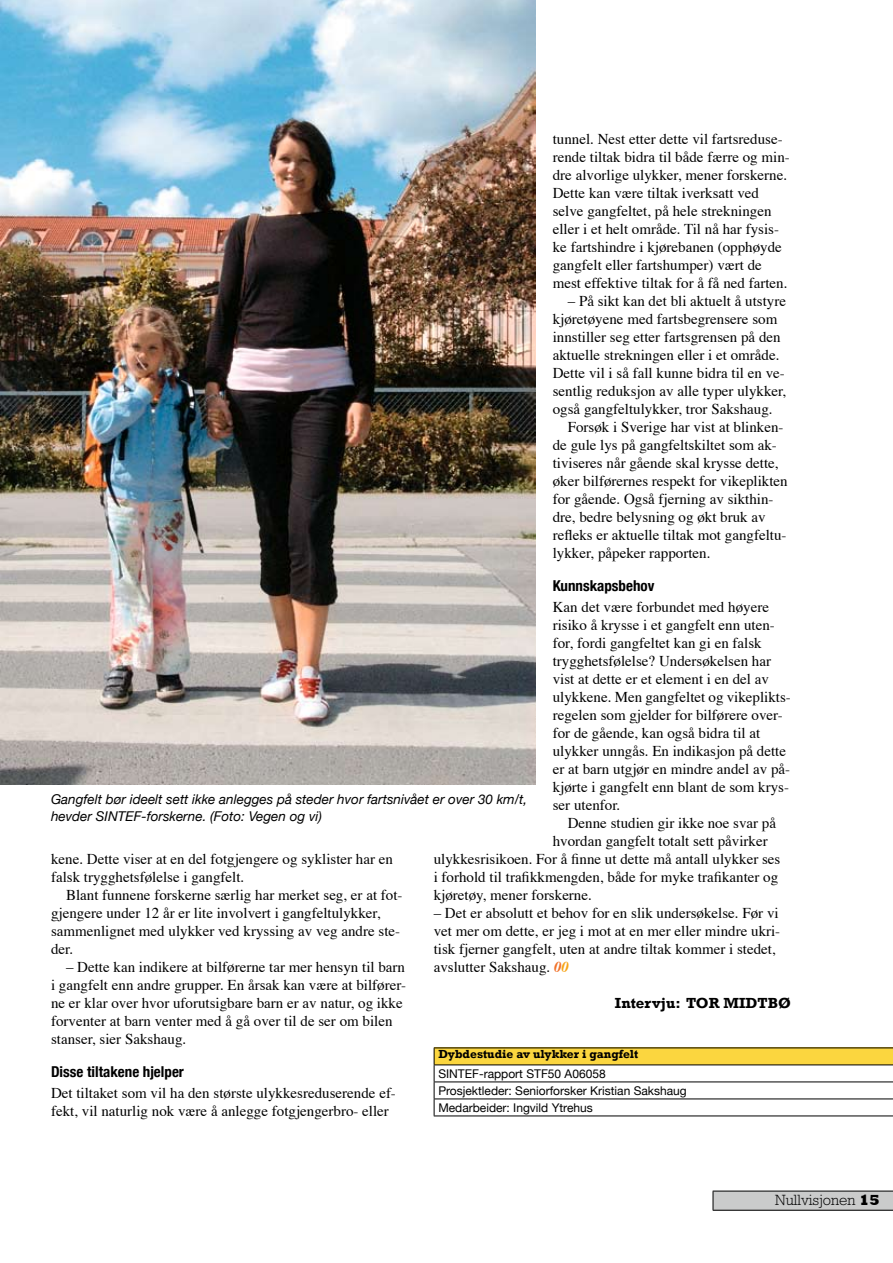
<style>
.page{position:relative;width:893px;height:1263px;background:#fff}
.page>*{position:absolute;margin:0;border:0;box-sizing:border-box;transform-origin:0 0}
.t1{font:15px/18px "Times";color:#000}
.t2{font:700 condensed 15px "Helvetica Neue";color:#000}
.t3{font:700 15px "Rockwell";color:#000}
.t4{font:300 15px "Rockwell";color:#000}
.t5{font:italic 13.5px/16.5px "Helvetica Neue";color:#000}
.t6{font:12px/17px "Helvetica Neue";color:#000}
.t7{font:700 12px "Rockwell";color:#000}
.s1{font-weight:700;font-style:italic;color:#f1722a}
.s2{font-weight:700;font-style:italic;color:#f7a417}
.s3{font-weight:800}
</style>
<div class="page">
<div style="left:713px;top:1191px;width:180px;height:19px;background:#cacbcb"></div>
<hr style="left:713px;top:1191px;width:180px;height:1px;background:#000">
<svg style="left:713px;top:1191px;width:1px;height:19px"></svg>
<hr style="left:713px;top:1210px;width:180px;height:1px;background:#000">
<img style="left:0;top:0;width:536px;height:785px">
<div style="left:434px;top:1048px;width:459px;height:17px;background:#fbd63f"></div>
<hr style="left:434px;top:1047px;width:459px;height:1px;background:#000">
<hr style="left:434px;top:1064px;width:459px;height:1px;background:#000">
<hr style="left:434px;top:1081px;width:459px;height:1px;background:#000">
<hr style="left:434px;top:1098px;width:459px;height:1px;background:#000">
<svg style="left:434px;top:1048px;width:1px;height:67px"></svg>
<hr style="left:434px;top:1115px;width:459px;height:1px;background:#000">
<p class="t1" style="left:553px;top:129px;width:239px">tunnel. Nest etter dette vil fartsreduse&shy;rende tiltak bidra til både færre og min&shy;dre alvorlige ulykker, mener forskerne.<br>Dette kan være tiltak iverksatt ved selve gangfeltet, på hele strekningen eller i et helt område. Til nå har fysis&shy;ke fartshindre i kjørebanen (opphøyde gangfelt eller fartshumper) vært de mest effektive tiltak for å få ned farten.</p>
<p class="t1" style="left:568px;top:291px;width:220px">– På sikt kan det bli aktuelt å utstyre</p>
<p class="t1" style="left:553px;top:309px;width:226px">kjøretøyene med fartsbegrensere som</p>
<p class="t1" style="left:553px;top:327px;width:229px">innstiller seg etter fartsgrensen på den</p>
<p class="t1" style="left:553px;top:345px;width:228px">aktuelle strekningen eller i et område.</p>
<p class="t1" style="left:553px;top:363px;width:234px">Dette vil i så fall kunne bidra til en ve-</p>
<p class="t1" style="left:553px;top:381px;width:235px">sentlig reduksjon av alle typer ulykker,</p>
<p class="t1" style="left:553px;top:399px;width:221px">også gangfeltulykker, tror Sakshaug.</p>
<p class="t1" style="left:568px;top:417px;width:217px">Forsøk i Sverige har vist at blinken-</p>
<p class="t1" style="left:553px;top:435px;width:226px">de gule lys på gangfeltskiltet som ak-</p>
<p class="t1" style="left:553px;top:453px;width:227px">tiviseres når gående skal krysse dette,</p>
<p class="t1" style="left:553px;top:471px;width:236px">øker bilførernes respekt for vikeplikten</p>
<p class="t1" style="left:553px;top:489px;width:222px">for gående. Også fjerning av sikthin-</p>
<p class="t1" style="left:553px;top:507px;width:214px">dre, bedre belysning og økt bruk av</p>
<p class="t1" style="left:553px;top:525px;width:235px">refleks er aktuelle tiltak mot gangfeltu-</p>
<p class="t1" style="left:553px;top:543px;width:159px">lykker, påpeker rapporten.</p>
<p class="t2" style="left:553px;top:577px;width:103px">Kunnskapsbehov</p>
<p class="t1" style="left:553px;top:597px;width:239px">Kan det være forbundet med høyere risiko å krysse i et gangfelt enn uten&shy;for, fordi gangfeltet kan gi en falsk trygghetsfølelse? Undersøkelsen har vist at dette er et element i en del av ulykkene. Men gangfeltet og vikeplikts&shy;regelen som gjelder for bilførere over&shy;for de gående, kan også bidra til at ulykker unngås. En indikasjon på dette er at barn utgjør en mindre andel av på&shy;kjørte i gangfelt enn blant de som krys&shy;ser utenfor.</p>
<p class="t1" style="left:568px;top:813px;width:210px">Denne studien gir ikke noe svar på</p>
<p class="t1" style="left:553px;top:831px;width:216px">hvordan gangfelt totalt sett påvirker</p>
<p class="t1" style="left:434px;top:849px;width:348px">ulykkesrisikoen. For å finne ut dette må antall ulykker ses</p>
<p class="t1" style="left:434px;top:867px;width:346px">i forhold til trafikkmengden, både for myke trafikanter og</p>
<p class="t1" style="left:434px;top:885px;width:160px">kjøretøy, mener forskerne.</p>
<p class="t1" style="left:434px;top:903px;width:348px">– Det er absolutt et behov for en slik undersøkelse. Før vi vet mer om dette, er jeg i mot at en mer eller mindre ukri&shy;tisk fjerner gangfelt, uten at andre tiltak kommer i stedet, avslutter Sakshaug. <span class="s1">0</span><span class="s2">0</span></p>
<p class="t3" style="left:615px;top:994px;width:178px">Intervju: Tor Midtb ø</p>
<p class="t7" style="left:438px;top:1047px;width:201px">Dybdestudie av ulykker i gangfelt</p>
<p class="t6" style="left:438px;top:1065px;width:250px">SINTEF-rapport STF50 A06058<br>Prosjektleder: Seniorforsker Kristian Sakshaug<br>Medarbeider: Ingvild Ytrehus</p>
<p class="t5" style="left:51px;top:791px;width:478px">Gangfelt bør ideelt sett ikke anlegges på steder hvor fartsnivået er over 30 km/t, hevder SINTEF-forskerne. (Foto: Vegen og vi)</p>
<p class="t1" style="left:51px;top:849px;width:344px">kene. Dette viser at en del fotgjengere og syklister har en falsk trygghetsfølelse i gangfelt.</p>
<p class="t1" style="left:51px;top:885px;width:353px;text-indent:15px">Blant funnene forskerne særlig har merket seg, er at fot&shy;gjengere under 12 år er lite involvert i gangfeltulykker, sammenlignet med ulykker ved kryssing av veg andre ste&shy;der.</p>
<p class="t1" style="left:51px;top:957px;width:356px;text-indent:15px">– Dette kan indikere at bilførerne tar mer hensyn til barn i gangfelt enn andre grupper. En årsak kan være at bilfører&shy;ne er klar over hvor uforutsigbare barn er av natur, og ikke forventer at barn venter med å gå over til de ser om bilen stanser, sier Sakshaug.</p>
<p class="t2" style="left:51px;top:1063px;width:134px">Disse tiltakene hjelper</p>
<p class="t1" style="left:51px;top:1083px;width:346px">Det tiltaket som vil ha den største ulykkesreduserende ef&shy;fekt, vil naturlig nok være å anlegge fotgjengerbro- eller</p>
<p class="t4" style="left:775px;top:1191px;width:94px">Nullvisjonen <span class="s3">15</span></p>
</div>
